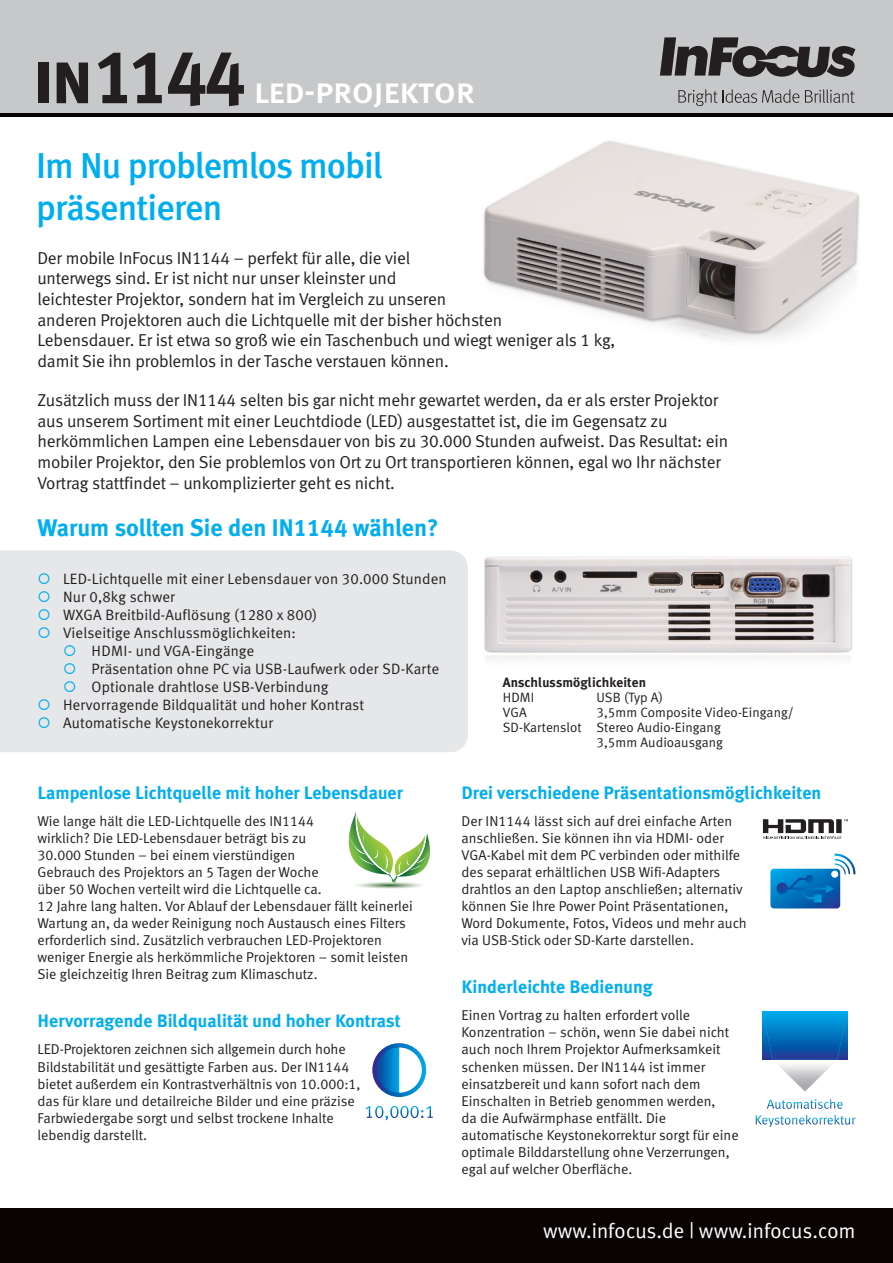
<style>
.page{position:relative;width:893px;height:1263px;background:#fff}
.page>*{position:absolute;margin:0;border:0;box-sizing:border-box;transform-origin:0 0}
.t1{font:36px/42px "Meta Medium LF";letter-spacing:-.025em;color:#00aeef}
.t2{font:36px "Meta Medium LF Caps";letter-spacing:-.025em;color:#fff}
.t3{font:24px "Meta Bold LF";color:#00aeef}
.t4{font:21px "Meta Plus Normal";letter-spacing:.005em;color:#fff}
.t5{font:700 18px "Meta Plus";color:#00aeef}
.t6{font:17.25px/20.7px "Meta Normal LF";letter-spacing:-.01em;color:#231f20}
.t7{font:15px "Meta Plus Normal";letter-spacing:.01em;color:#231f20}
.t8{font:15px "Meta Normal LF";letter-spacing:.01em;color:#231f20}
.t9{font:14.25px/17.1px "Meta Normal LF";color:#231f20}
.t10{font:13.5px "Meta Normal LF";letter-spacing:.005em;color:#231f20}
.t11{font:700 13.5px "Meta Plus";letter-spacing:.005em;color:#231f20}
.s1{font-family:"Meta Plus Bold Caps";font-size:75.75px;color:#231f20}
.s2{color:#00aeef}
</style>
<div class="page">
<svg style="left:0;top:550px;width:465px;height:8px;background:#e7e8ea"></svg>
<div style="left:0;top:558px;width:468px;height:194px;background:#e6e7e9"></div>
<img style="left:483px;top:140px;width:377px;height:201px">
<hr style="left:0;top:113px;width:893px;height:3px;background:#080302">
<div style="left:0;top:0;width:893px;height:113px;background:#c7c8ca"></div>
<svg style="left:660px;top:37px;width:195px;height:40px"></svg>
<svg style="left:678px;top:89px;width:121px;height:17px"></svg>
<svg style="left:805px;top:89px;width:50px;height:14px"></svg>
<img style="left:484px;top:556px;width:369px;height:103px">
<svg style="left:348px;top:812px;width:82px;height:77px"></svg>
<svg style="left:372px;top:1043px;width:54px;height:54px"></svg>
<svg style="left:366px;top:1106px;width:67px;height:14px"></svg>
<svg style="left:763px;top:819px;width:85px;height:20px"></svg>
<svg style="left:770px;top:854px;width:85px;height:54px"></svg>
<div style="left:831px;top:871px;width:7px;height:7px;background:#fff;border-radius:50%"></div>
<svg style="left:762px;top:1012px;width:85px;height:79px"></svg>
<svg style="left:767px;top:1099px;width:75px;height:10px"></svg>
<svg style="left:756px;top:1115px;width:100px;height:12px"></svg>
<div style="left:0;top:1208px;width:893px;height:55px;background:#080302"></div>
<h1 class="t2" style="left:32px;top:70px;width:445px"><span class="s1">in1144</span> led-projektor</h1>
<h1 class="t1" style="left:36px;top:145px;width:348px">Im Nu problemlos mobil präsentieren</h1>
<p class="t6" style="left:38px;top:247px;width:579px">Der mobile InFocus IN1144 – perfekt für alle, die viel<br>unterwegs sind. Er ist nicht nur unser kleinster und<br>leichtester Projektor, sondern hat im Vergleich zu unseren<br>anderen Projektoren auch die Lichtquelle mit der bisher höchsten<br>Lebensdauer. Er ist etwa so groß wie ein Taschenbuch und wiegt weniger als 1 kg, damit Sie ihn problemlos in der Tasche verstauen können.</p>
<p class="t6" style="left:38px;top:389px;width:692px">Zusätzlich muss der IN1144 selten bis gar nicht mehr gewartet werden, da er als erster Projektor aus unserem Sortiment mit einer Leuchtdiode (LED) ausgestattet ist, die im Gegensatz zu herkömmlichen Lampen eine Lebensdauer von bis zu 30.000 Stunden aufweist. Das Resultat: ein mobiler Projektor, den Sie problemlos von Ort zu Ort transportieren können, egal wo Ihr nächster Vortrag stattfindet – unkomplizierter geht es nicht.</p>
<h2 class="t3" style="left:38px;top:512px;width:402px">Warum sollten Sie den IN1144 wählen?</h2>
<p class="t8" style="left:38px;top:571px;width:411px"><span class="s2">○</span> LED-Lichtquelle mit einer Lebensdauer von 30.000 Stunden</p>
<p class="t8" style="left:38px;top:589px;width:139px"><span class="s2">○</span> Nur 0,8kg schwer</p>
<p class="t8" style="left:38px;top:607px;width:281px"><span class="s2">○</span> WXGA Breitbild-Auflösung (1280 x 800)</p>
<p class="t8" style="left:38px;top:625px;width:260px"><span class="s2">○</span> Vielseitige Anschlussmöglichkeiten:</p>
<p class="t7" style="left:63px;top:643px;width:193px"><span class="s2">○</span> HDMI- und VGA-Eingänge</p>
<p class="t7" style="left:63px;top:661px;width:378px"><span class="s2">○</span> Präsentation ohne PC via USB-Laufwerk oder SD-Karte</p>
<p class="t7" style="left:63px;top:679px;width:267px"><span class="s2">○</span> Optionale drahtlose USB-Verbindung</p>
<p class="t7" style="left:38px;top:697px;width:328px"><span class="s2">○</span> Hervorragende Bildqualität und hoher Kontrast</p>
<p class="t7" style="left:38px;top:715px;width:237px"><span class="s2">○</span> Automatische Keystonekorrektur</p>
<p class="t5" style="left:38px;top:782px;width:367px">Lampenlose Lichtquelle mit hoher Lebensdauer</p>
<p class="t9" style="left:38px;top:812px;width:377px">Wie lange hält die LED-Lichtquelle des IN1144<br>wirklich? Die LED-Lebensdauer beträgt bis zu<br>30.000 Stunden – bei einem vierstündigen<br>Gebrauch des Projektors an 5 Tagen der Woche<br>über 50 Wochen verteilt wird die Lichtquelle ca.<br>12 Jahre lang halten. Vor Ablauf der Lebensdauer fällt keinerlei Wartung an, da weder Reinigung noch Austausch eines Filters erforderlich sind. Zusätzlich verbrauchen LED-Projektoren weniger Energie als herkömmliche Projektoren – somit leisten Sie gleichzeitig Ihren Beitrag zum Klimaschutz.</p>
<p class="t5" style="left:38px;top:1011px;width:365px">Hervorragende Bildqualität und hoher Kontrast</p>
<p class="t9" style="left:38px;top:1041px;width:325px">LED-Projektoren zeichnen sich allgemein durch hohe Bildstabilität und gesättigte Farben aus. Der IN1144 bietet außerdem ein Kontrastverhältnis von 10.000:1, das für klare und detailreiche Bilder und eine präzise Farbwiedergabe sorgt und selbst trockene Inhalte lebendig darstellt.</p>
<p class="t11" style="left:503px;top:674px;width:145px">Anschlussmöglichkeiten</p>
<p class="t10" style="left:503px;top:689px;width:33px">HDMI</p>
<p class="t10" style="left:596px;top:689px;width:68px">USB (Typ A)</p>
<p class="t10" style="left:503px;top:704px;width:26px">VGA</p>
<p class="t10" style="left:596px;top:704px;width:199px">3,5mm Composite Video-Eingang/</p>
<p class="t10" style="left:503px;top:719px;width:219px">SD-Kartenslot Stereo Audio-Eingang</p>
<p class="t10" style="left:596px;top:734px;width:128px">3,5mm Audioausgang</p>
<p class="t5" style="left:461px;top:782px;width:361px">Drei verschiedene Präsentationsmöglichkeiten</p>
<p class="t9" style="left:461px;top:812px;width:287px">Der IN1144 lässt sich auf drei einfache Arten anschließen. Sie können ihn via HDMI- oder VGA-Kabel mit dem PC verbinden oder mithilfe des separat erhältlichen USB Wifi-Adapters drahtlos an den Laptop anschließen; alternativ können Sie Ihre Power Point Präsentationen, Word Dokumente, Fotos, Videos und mehr auch via USB-Stick oder SD-Karte darstellen.</p>
<p class="t5" style="left:461px;top:976px;width:193px">Kinderleichte Bedienung</p>
<p class="t9" style="left:461px;top:1006px;width:279px">Einen Vortrag zu halten erfordert volle Konzentration – schön, wenn Sie dabei nicht auch noch Ihrem Projektor Aufmerksamkeit schenken müssen. Der IN1144 ist immer einsatzbereit und kann sofort nach dem Einschalten in Betrieb genommen werden,<br>da die Aufwärmphase entfällt. Die automatische Keystonekorrektur sorgt für eine optimale Bilddarstellung ohne Verzerrungen, egal auf welcher Oberfläche.</p>
<h3 class="t4" style="left:543px;top:1218px;width:314px">www.infocus.de | www.infocus.com</h3>
</div>
